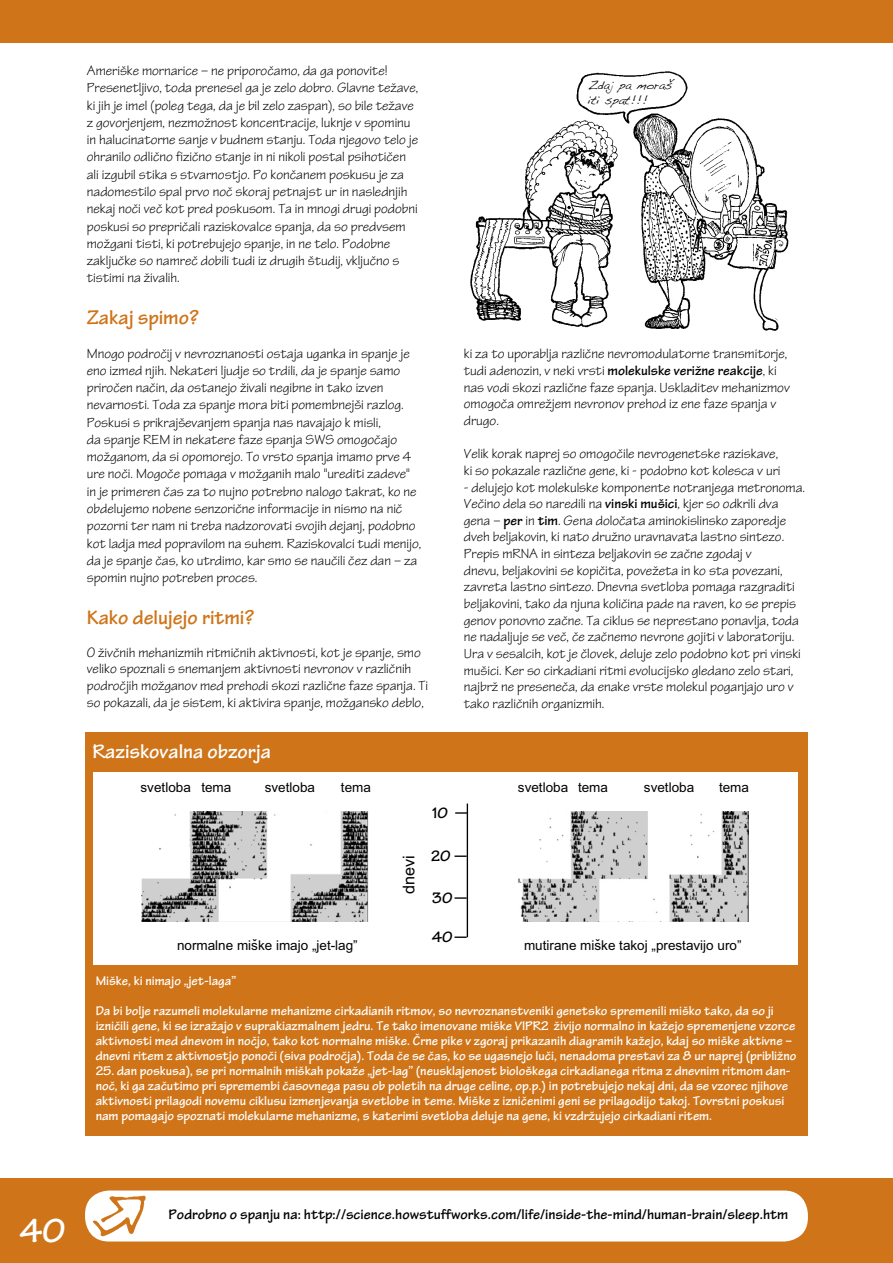
<style>
.page{position:relative;width:893px;height:1263px;background:#fff}
.page>*{position:absolute;margin:0;border:0;box-sizing:border-box;transform-origin:0 0}
.t1{font:36px "Tekton Bold 502 wt 488 wd";color:#fff}
.t2{font:21px "Tekton Bold 502 wt 488 wd";color:#cf7418}
.t3{font:21px "Tekton Bold 502 wt 488 wd";color:#fff}
.t4{font:16.2px "Tekton Bold 502 wt 488 wd";color:#000}
.t5{font:16.2px "Arial";color:#000}
.t6{font:15px "Tekton Bold 502 wt 488 wd";color:#000}
.t7{font:14.25px/17.2px "Tekton 239 wt 563 wd";color:#000}
.t8{font:13.5px/15px "Tekton Bold 502 wt 488 wd";color:#fff}
.t9{font:13.5px "Arial";color:#000}
.t10{font:12px/14.4px "Handwriting Dakota";color:#000}
.s1{font-family:"Tekton Bold 502 wt 488 wd"}
</style>
<div class="page">
<div style="left:0;top:1178px;width:893px;height:85px;background:#cf7418"></div>
<div style="left:0;top:0;width:893px;height:43px;background:#cf7418"></div>
<div style="left:85px;top:732px;width:723px;height:403px;background:#cf7418"></div>
<div style="left:93px;top:772px;width:705px;height:192px;background:#fff"></div>
<img style="left:142px;top:811px;width:606px;height:111px">
<div style="left:393px;top:773px;width:123px;height:174px;background:#fff"></div>
<hr style="left:467px;top:803px;width:1px;height:134px;background:#000">
<svg style="left:455px;top:812px;width:12px;height:2px"></svg>
<svg style="left:454px;top:897px;width:13px;height:2px"></svg>
<svg style="left:454px;top:855px;width:13px;height:2px"></svg>
<svg style="left:454px;top:936px;width:13px;height:2px"></svg>
<img style="left:470px;top:71px;width:319px;height:260px">
<div style="left:85px;top:1190px;width:723px;height:51px;background:#fff;border-radius:24px"></div>
<img style="left:90px;top:1191px;width:61px;height:51px">
<p class="t7" style="left:87px;top:62px;width:333px">Ameriške mornarice – ne priporočamo, da ga ponovite!<br>Presenetljivo, toda prenesel ga je zelo dobro. Glavne težave, ki jih je imel (poleg tega, da je bil zelo zaspan), so bile težave z govorjenjem, nezmožnost koncentracije, luknje v spominu in halucinatorne sanje v budnem stanju. Toda njegovo telo je ohranilo odlično fizično stanje in ni nikoli postal psihotičen ali izgubil stika s stvarnostjo. Po končanem poskusu je za nadomestilo spal prvo noč skoraj petnajst ur in naslednjih nekaj noči več kot pred poskusom. Ta in mnogi drugi podobni poskusi so prepričali raziskovalce spanja, da so predvsem možgani tisti, ki potrebujejo spanje, in ne telo. Podobne zaključke so namreč dobili tudi iz drugih študij, vključno s tistimi na živalih.</p>
<h2 class="t2" style="left:87px;top:305px;width:114px">Zakaj spimo?</h2>
<p class="t7" style="left:87px;top:345px;width:336px">Mnogo področij v nevroznanosti ostaja uganka in spanje je eno izmed njih. Nekateri ljudje so trdili, da je spanje samo priročen način, da ostanejo živali negibne in tako izven nevarnosti. Toda za spanje mora biti pomembnejši razlog.<br>Poskusi s prikrajševanjem spanja nas navajajo k misli,<br>da spanje REM in nekatere faze spanja SWS omogočajo možganom, da si opomorejo. To vrsto spanja imamo prve 4 ure noči. Mogoče pomaga v možganih malo "urediti zadeve" in je primeren čas za to nujno potrebno nalogo takrat, ko ne obdelujemo nobene senzorične informacije in nismo na nič pozorni ter nam ni treba nadzorovati svojih dejanj, podobno kot ladja med popravilom na suhem. Raziskovalci tudi menijo, da je spanje čas, ko utrdimo, kar smo se naučili čez dan – za spomin nujno potreben proces.</p>
<h2 class="t2" style="left:87px;top:605px;width:169px">Kako delujejo ritmi?</h2>
<p class="t7" style="left:87px;top:644px;width:343px;line-height:16.6px">O živčnih mehanizmih ritmičnih aktivnosti, kot je spanje, smo veliko spoznali s snemanjem aktivnosti nevronov v različnih področjih možganov med prehodi skozi različne faze spanja. Ti so pokazali, da je sistem, ki aktivira spanje, možgansko deblo,</p>
<h2 class="t3" style="left:92px;top:739px;width:180px">Raziskovalna obzorja</h2>
<p class="t10" style="left:588px;top:78px;width:86px">Zdaj pa moraš iti spat!!!</p>
<p class="t7" style="left:464px;top:346px;width:327px;line-height:16.6px">ki za to uporablja različne nevromodulatorne transmitorje, tudi adenozin, v neki vrsti <span class="s1">molekulske verižne reakcije</span>, ki nas vodi skozi različne faze spanja. Uskladitev mehanizmov omogoča omrežjem nevronov prehod iz ene faze spanja v drugo.</p>
<p class="t7" style="left:464px;top:446px;width:318px;line-height:16.6px">Velik korak naprej so omogočile nevrogenetske raziskave, ki so pokazale različne gene, ki - podobno kot kolesca v uri</p>
<p class="t7" style="left:464px;top:479px;width:343px;line-height:16.6px">- delujejo kot molekulske komponente notranjega metronoma.<br>Večino dela so naredili na <span class="s1">vinski mušici</span>, kjer so odkrili dva gena – <span class="s1">per</span> in <span class="s1">tim</span>. Gena določata aminokislinsko zaporedje dveh beljakovin, ki nato družno uravnavata lastno sintezo.<br>Prepis mRNA in sinteza beljakovin se začne zgodaj v<br>dnevu, beljakovini se kopičita, povežeta in ko sta povezani, zavreta lastno sintezo. Dnevna svetloba pomaga razgraditi beljakovini, tako da njuna količina pade na raven, ko se prepis genov ponovno začne. Ta ciklus se neprestano ponavlja, toda ne nadaljuje se več, če začnemo nevrone gojiti v laboratoriju.<br>Ura v sesalcih, kot je človek, deluje zelo podobno kot pri vinski mušici. Ker so cirkadiani ritmi evolucijsko gledano zelo stari, najbrž ne preseneča, da enake vrste molekul poganjajo uro v tako različnih organizmih.</p>
<p class="t9" style="left:141px;top:782px;width:92px">svetloba tema</p>
<p class="t9" style="left:265px;top:782px;width:52px">svetloba</p>
<p class="t9" style="left:341px;top:782px;width:32px">tema</p>
<p class="t9" style="left:518px;top:782px;width:92px">svetloba tema</p>
<p class="t9" style="left:644px;top:782px;width:52px">svetloba</p>
<p class="t9" style="left:719px;top:782px;width:32px">tema</p>
<p class="t4" style="left:432px;top:804px;width:17px">10</p>
<p class="t4" style="left:431px;top:846px;width:21px">20</p>
<p class="t4" style="left:432px;top:889px;width:22px">30</p>
<p class="t4" style="left:432px;top:927px;width:22px">40</p>
<p class="t5" style="left:403px;top:894px;width:40px;rotate:-90deg">dnevi</p>
<p class="t9" style="left:252px;top:939px;width:6px">ˇ</p>
<p class="t9" style="left:595px;top:939px;width:6px">ˇ</p>
<p class="t9" style="left:524px;top:940px;width:219px">mutirane miske takoj „prestavijo uro”</p>
<p class="t9" style="left:177px;top:940px;width:182px">normalne miske imajo „jet-lag”</p>
<p class="t8" style="left:96px;top:973px;width:142px">Miške, ki nimajo „jet-laga”</p>
<p class="t8" style="left:96px;top:1003px;width:702px">Da bi bolje razumeli molekularne mehanizme cirkadianih ritmov, so nevroznanstveniki genetsko spremenili miško tako, da so ji izničili gene, ki se izražajo v suprakiazmalnem jedru. Te tako imenovane miške VIPR2 živijo normalno in kažejo spremenjene vzorce aktivnosti med dnevom in nočjo, tako kot normalne miške. Črne pike v zgoraj prikazanih diagramih kažejo, kdaj so miške aktivne – dnevni ritem z aktivnostjo ponoči (siva področja). Toda če se čas, ko se ugasnejo luči, nenadoma prestavi za 8 ur naprej (približno</p>
<p class="t8" style="left:96px;top:1063px;width:696px">25. dan poskusa), se pri normalnih miškah pokaže „jet-lag” (neusklajenost biološkega cirkadianega ritma z dnevnim ritmom dan&shy;noč, ki ga začutimo pri spremembi časovnega pasu ob poletih na druge celine, op.p.) in potrebujejo nekaj dni, da se vzorec njihove aktivnosti prilagodi novemu ciklusu izmenjevanja svetlobe in teme. Miške z izničenimi geni se prilagodijo takoj. Tovrstni poskusi nam pomagajo spoznati molekularne mehanizme, s katerimi svetloba deluje na gene, ki vzdržujejo cirkadiani ritem.</p>
<h1 class="t1" style="left:20px;top:1210px;width:47px">40</h1>
<p class="t6" style="left:169px;top:1205px;width:621px">Podrobno o spanju na: http://science.howstuffworks.com/life/inside-the-mind/human-brain/sleep.htm</p>
</div>
